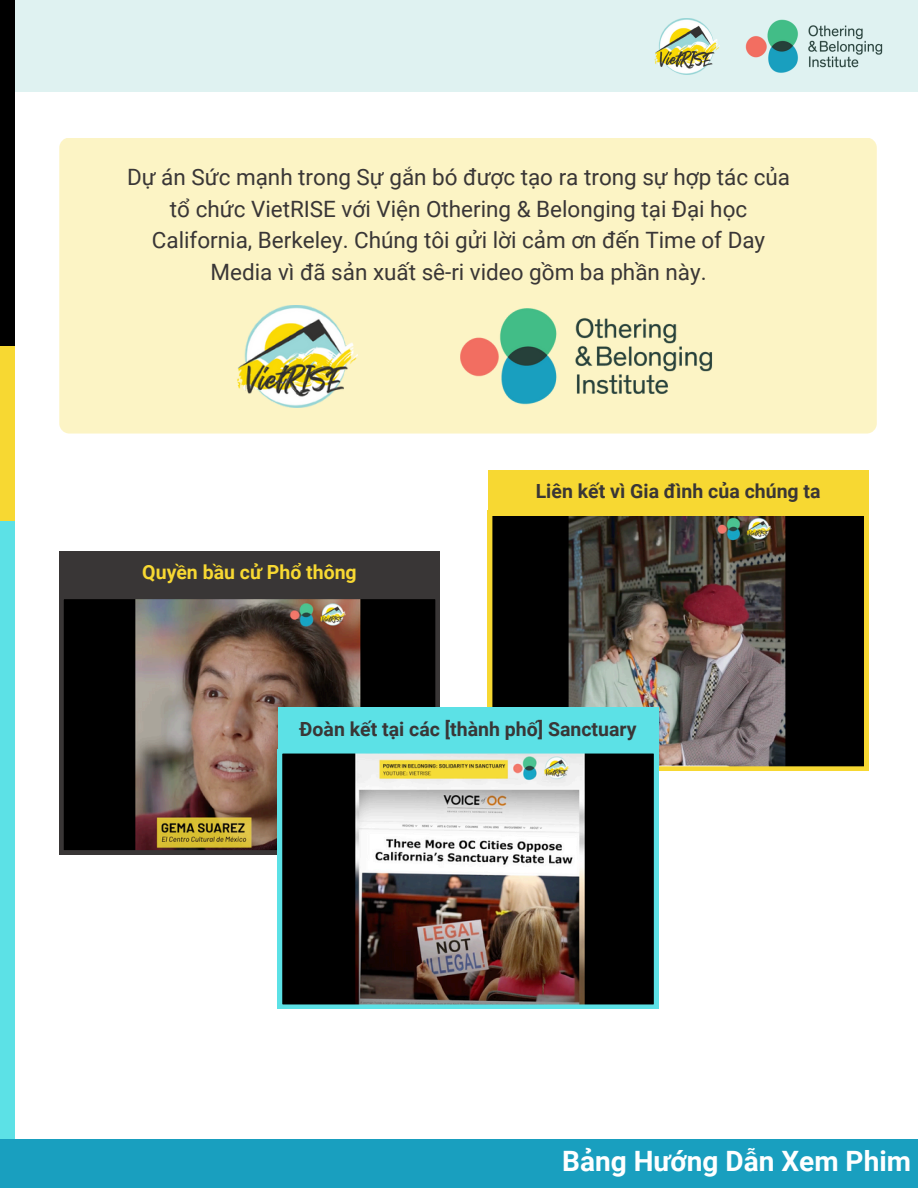
<style>
.page{position:relative;width:918px;height:1188px;background:#fff}
.page>*{position:absolute;margin:0;border:0;box-sizing:border-box;transform-origin:0 0}
.t1{font:700 28.05px "Roboto";color:#fff}
.t2{font:22.5px/31.5px "Roboto";color:#393636;text-align:center}
.t3{font:700 19.5px "Roboto";color:#393636}
.t4{font:700 19.5px "Roboto";color:#f7d832}
</style>
<div class="page">
<div style="left:0;top:0;width:918px;height:92px;background:#dff2f1"></div>
<div style="left:0;top:0;width:15px;height:346px;background:#000"></div>
<img style="left:654px;top:18px;width:66px;height:56px">
<img style="left:745px;top:19px;width:138px;height:54px">
<div style="left:0;top:346px;width:15px;height:175px;background:#f7d832"></div>
<div style="left:0;top:521px;width:15px;height:667px;background:#5ce1e6"></div>
<div style="left:0;top:1140px;width:918px;height:48px;background:#199fbf"></div>
<img style="left:59px;top:597px;width:381px;height:258px">
<img style="left:488px;top:516px;width:380px;height:255px">
<img style="left:278px;top:753px;width:380px;height:256px">
<div style="left:59px;top:138px;width:818px;height:296px;background:#fcf4c5;border-radius:10px"></div>
<img style="left:237px;top:305px;width:120px;height:103px">
<img style="left:460px;top:308px;width:252px;height:97px">
<div style="left:59px;top:551px;width:381px;height:46px;background:#393636"></div>
<div style="left:278px;top:708px;width:380px;height:45px;background:#5ce1e6"></div>
<div style="left:488px;top:470px;width:380px;height:46px;background:#f7d832"></div>
<p class="t2" style="left:127px;top:162px;width:665px">Dự án Sức mạnh trong Sự gắn bó được tạo ra trong sự hợp tác của tổ chức VietRISE với Viện Othering &amp; Belonging tại Đại học California, Berkeley. Chúng tôi gửi lời cảm ơn đến Time of Day Media vì đã sản xuất sê-ri video gồm ba phần này.</p>
<p class="t4" style="left:142px;top:561px;width:216px">Quyền bầu cử Phổ thông</p>
<p class="t3" style="left:536px;top:480px;width:286px">Liên kết vì Gia đình của chúng ta</p>
<p class="t3" style="left:300px;top:718px;width:338px">Đoàn kết tại các [thành phố] Sanctuary</p>
<p class="t1" style="left:562px;top:1145px;width:350px">Bảng Hướng Dẫn Xem Phim</p>
</div>
